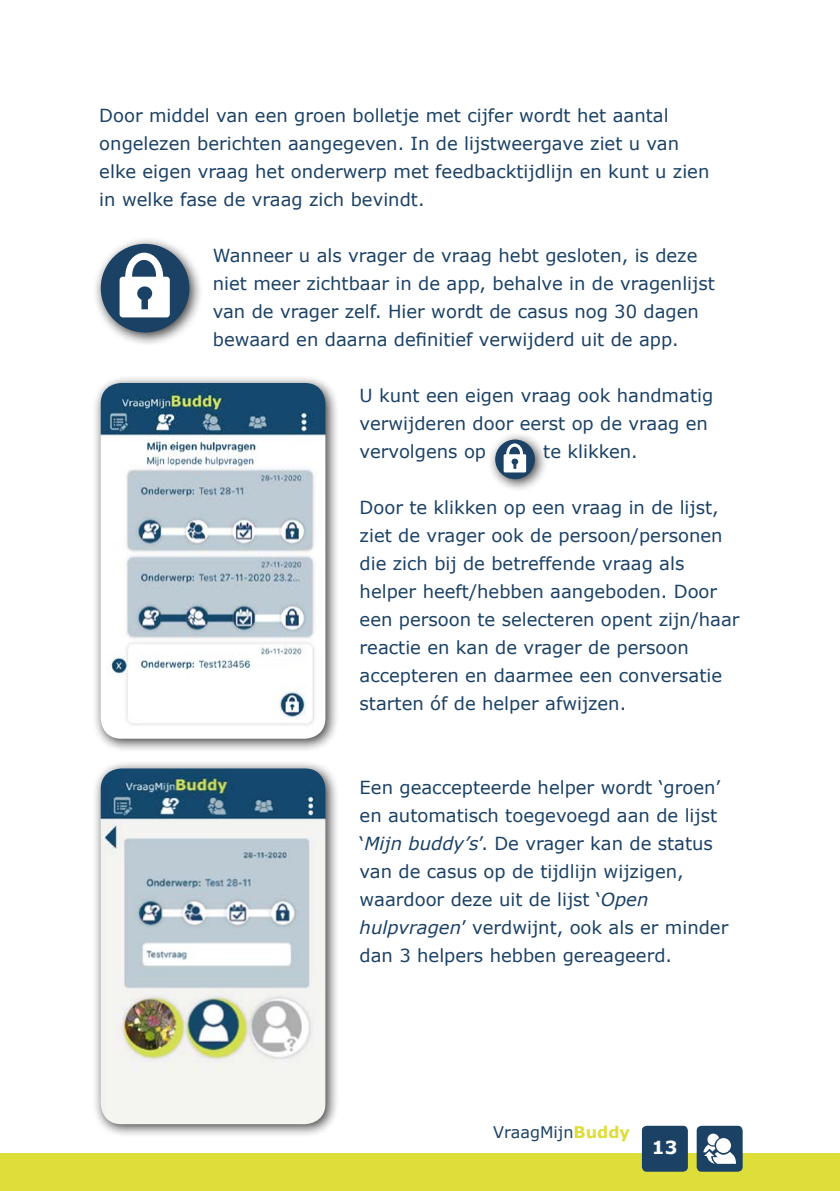
<style>
.page{position:relative;width:840px;height:1191px;background:#fff}
.page>*{position:absolute;margin:0;border:0;box-sizing:border-box;transform-origin:0 0}
.t1{font:18px/28px "Verdana";color:#1b4165}
.t2{font:700 18px "Verdana";color:#fff}
.t3{font:16px "Verdana";color:#1b4165}
.s1{font-style:italic}
.s2{font-weight:700;color:#ddde3a}
</style>
<div class="page">
<div style="left:0;top:1153px;width:839px;height:38px;background:#ddde3a"></div>
<div style="left:696px;top:1125px;width:46px;height:46px;background:#1b4165;border-radius:5px"></div>
<svg style="left:703px;top:1133px;width:33px;height:30px"></svg>
<div style="left:715px;top:1138px;width:15px;height:15px;background:#fff;border-radius:50%"></div>
<div style="left:641px;top:1125px;width:46px;height:46px;background:#1b4165;border-radius:5px"></div>
<div style="left:92px;top:235px;width:111px;height:111px;background:#000;opacity:.75"></div>
<div style="left:101px;top:244px;width:88px;height:88px;background:#1b4165;border-radius:50%"></div>
<svg style="left:119px;top:253px;width:51px;height:64px"></svg>
<div style="left:92px;top:374px;width:247px;height:378px;background:#000;opacity:.75"></div>
<img style="left:101px;top:383px;width:224px;height:355px">
<div style="left:487px;top:432px;width:61px;height:61px;background:#000;opacity:.75"></div>
<div style="left:495px;top:439px;width:39px;height:40px;background:#1b4165;border-radius:50%"></div>
<svg style="left:503px;top:443px;width:23px;height:29px"></svg>
<div style="left:92px;top:759px;width:247px;height:378px;background:#000;opacity:.75"></div>
<img style="left:101px;top:768px;width:224px;height:356px">
<p class="t1" style="left:99px;top:101px;width:611px">Door middel van een groen bolletje met cijfer wordt het aantal ongelezen berichten aangegeven. In de lijstweergave ziet u van elke eigen vraag het onderwerp met feedbacktijdlijn en kunt u zien in welke fase de vraag zich bevindt.</p>
<p class="t1" style="left:213px;top:241px;width:503px">Wanneer u als vrager de vraag hebt gesloten, is deze niet meer zichtbaar in de app, behalve in de vragenlijst van de vrager zelf. Hier wordt de casus nog 30 dagen bewaard en daarna definitief verwijderd uit de app.</p>
<p class="t1" style="left:359px;top:381px;width:355px">U kunt een eigen vraag ook handmatig verwijderen door eerst op de vraag en vervolgens op</p>
<p class="t1" style="left:543px;top:437px;width:96px">te klikken.</p>
<p class="t1" style="left:359px;top:493px;width:381px">Door te klikken op een vraag in de lijst, ziet de vrager ook de persoon/personen die zich bij de betreffende vraag als helper heeft/hebben aangeboden. Door een persoon te selecteren opent zijn/haar reactie en kan de vrager de persoon accepteren en daarmee een conversatie starten óf de helper afwijzen.</p>
<p class="t1" style="left:359px;top:773px;width:370px">Een geaccepteerde helper wordt ‘groen’ en automatisch toegevoegd aan de lijst ‘<span class="s1">Mijn buddy’s</span>’. De vrager kan de status van de casus op de tijdlijn wijzigen, waardoor deze uit de lijst ‘<span class="s1">Open hulpvragen</span>’ verdwijnt, ook als er minder dan 3 helpers hebben gereageerd.</p>
<p class="t3" style="left:493px;top:1121px;width:138px">VraagMijn<span class="s2">Buddy</span></p>
<p class="t2" style="left:651px;top:1134px;width:27px">13</p>
</div>
